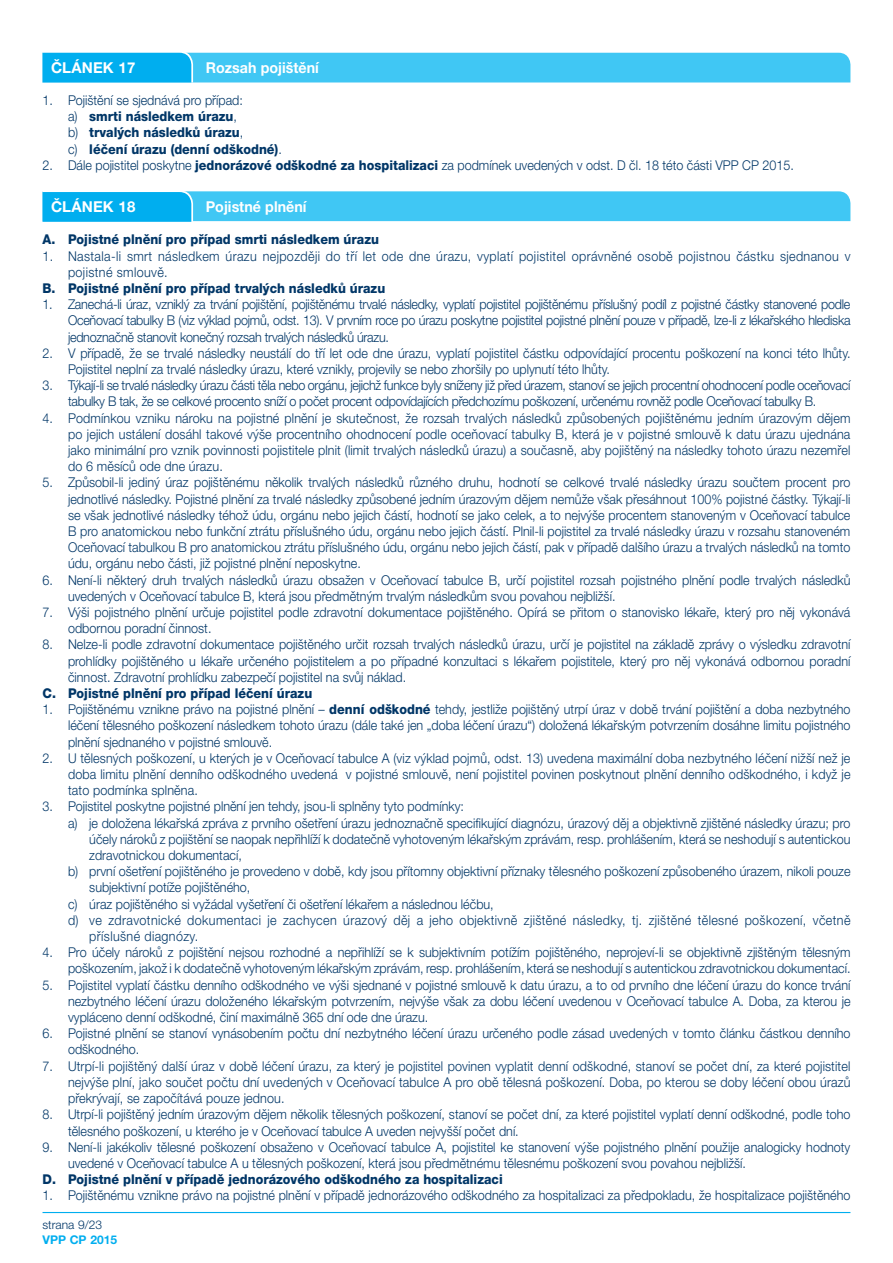
<style>
.page{position:relative;width:893px;height:1263px;background:#fff}
.page>*{position:absolute;margin:0;border:0;box-sizing:border-box;transform-origin:0 0}
.t1{font:700 15px "Helvetica Neue LT Pro";color:#fff;scale:.95 1}
.t2{font:700 15px "Helvetica Neue LT Pro";color:#fff}
.t3{font:300 13.5px/16.2px "Helvetica Neue LT Pro";color:#003667;text-align:justify;scale:.93 1}
.t4{font:800 13.5px/16.2px "Helvetica Neue LT Pro";color:#003667;scale:.93 1}
.t5{font:300 13.5px/16.2px "Helvetica Neue LT Pro";letter-spacing:.03em;color:#003667;scale:.93 1}
.t6{font:300 13.5px/16.2px "Helvetica Neue LT Pro";letter-spacing:-.02em;color:#003667;scale:.93 1}
.t7{font:300 12px "Helvetica Neue LT Pro";color:#003667}
.t8{font:700 12px "Helvetica Neue LT Pro";color:#00aeef}
.s1{font-weight:300}
.s2{font-weight:800}
</style>
<div class="page">
<hr style="left:43px;top:1212px;width:807px;height:1px;background:#00aeef">
<svg style="left:43px;top:52px;width:807px;height:30px;background:#39c3f3"></svg>
<svg style="left:43px;top:191px;width:807px;height:31px;background:#3cc4f3"></svg>
<p class="t2" style="left:51px;top:58px;width:86px">ČLÁNEK 17</p>
<p class="t1" style="left:206px;top:58px;width:121px">Rozsah pojištění</p>
<p class="t4" style="left:68px;top:92px;width:231px;text-indent:-26px"><span class="s1">1. Pojištění se sjednává pro případ:<br>a)</span> smrti následkem úrazu<span class="s1">,<br>b)</span> trvalých následků úrazu<span class="s1">,<br>c)</span> léčení úrazu (denní odškodné)<span class="s1">.</span></p>
<p class="t3" style="left:43px;top:157px;width:809px">2. Dále pojistitel poskytne <span class="s2">jednorázové odškodné za hospitalizaci</span> za podmínek uvedených v odst. D čl. 18 této části VPP CP 2015.</p>
<p class="t2" style="left:51px;top:198px;width:86px">ČLÁNEK 18</p>
<p class="t1" style="left:206px;top:198px;width:107px">Pojistné plnění</p>
<p class="t4" style="left:43px;top:231px;width:363px">A. Pojistné plnění pro případ smrti následkem úrazu</p>
<p class="t5" style="left:68px;top:247px;width:843px;text-indent:-26px">1. Nastala-li smrt následkem úrazu nejpozději do tří let ode dne úrazu, vyplatí pojistitel oprávněné osobě pojistnou částku sjednanou v pojistné smlouvě.</p>
<p class="t4" style="left:43px;top:280px;width:370px">B. Pojistné plnění pro případ trvalých následků úrazu</p>
<p class="t3" style="left:68px;top:296px;width:843px;text-indent:-26px">1. Zanechá-li úraz, vzniklý za trvání pojištění, pojištěnému trvalé následky, vyplatí pojistitel pojištěnému příslušný podíl z pojistné částky stanovené podle Oceňovací tabulky B (viz výklad pojmů, odst. 13). V prvním roce po úrazu poskytne pojistitel pojistné plnění pouze v případě, lze-li z lékařského hlediska jednoznačně stanovit konečný rozsah trvalých následků úrazu.</p>
<p class="t3" style="left:68px;top:345px;width:843px;text-indent:-26px">2. V případě, že se trvalé následky neustálí do tří let ode dne úrazu, vyplatí pojistitel částku odpovídající procentu poškození na konci této lhůty.<br>Pojistitel neplní za trvalé následky úrazu, které vznikly, projevily se nebo zhoršily po uplynutí této lhůty.</p>
<p class="t6" style="left:68px;top:377px;width:843px;text-indent:-26px">3. Týkají-li se trvalé následky úrazu části těla nebo orgánu, jejichž funkce byly sníženy již před úrazem, stanoví se jejich procentní ohodnocení podle oceňovací tabulky B tak, že se celkové procento sníží o počet procent odpovídajících předchozímu poškození, určenému rovněž podle Oceňovací tabulky B.</p>
<p class="t3" style="left:68px;top:409px;width:843px;text-indent:-26px">4. Podmínkou vzniku nároku na pojistné plnění je skutečnost, že rozsah trvalých následků způsobených pojištěnému jedním úrazovým dějem po jejich ustálení dosáhl takové výše procentního ohodnocení podle oceňovací tabulky B, která je v pojistné smlouvě k datu úrazu ujednána jako minimální pro vznik povinnosti pojistitele plnit (limit trvalých následků úrazu) a současně, aby pojištěný na následky tohoto úrazu nezemřel do 6 měsíců ode dne úrazu.</p>
<p class="t3" style="left:68px;top:474px;width:843px;text-indent:-26px">5. Způsobil-li jediný úraz pojištěnému několik trvalých následků různého druhu, hodnotí se celkové trvalé následky úrazu součtem procent pro jednotlivé následky. Pojistné plnění za trvalé následky způsobené jedním úrazovým dějem nemůže však přesáhnout 100% pojistné částky. Týkají-li se však jednotlivé následky téhož údu, orgánu nebo jejich částí, hodnotí se jako celek, a to nejvýše procentem stanoveným v Oceňovací tabulce B pro anatomickou nebo funkční ztrátu příslušného údu, orgánu nebo jejich částí. Plnil-li pojistitel za trvalé následky úrazu v rozsahu stanoveném Oceňovací tabulkou B pro anatomickou ztrátu příslušného údu, orgánu nebo jejich částí, pak v případě dalšího úrazu a trvalých následků na tomto údu, orgánu nebo části, již pojistné plnění neposkytne.</p>
<p class="t3" style="left:68px;top:571px;width:843px;text-indent:-26px">6. Není-li některý druh trvalých následků úrazu obsažen v Oceňovací tabulce B, určí pojistitel rozsah pojistného plnění podle trvalých následků uvedených v Oceňovací tabulce B, která jsou předmětným trvalým následkům svou povahou nejbližší.</p>
<p class="t3" style="left:68px;top:604px;width:843px;text-indent:-26px">7. Výši pojistného plnění určuje pojistitel podle zdravotní dokumentace pojištěného. Opírá se přitom o stanovisko lékaře, který pro něj vykonává odbornou poradní činnost.</p>
<p class="t3" style="left:68px;top:636px;width:843px;text-indent:-26px">8. Nelze-li podle zdravotní dokumentace pojištěného určit rozsah trvalých následků úrazu, určí je pojistitel na základě zprávy o výsledku zdravotní prohlídky pojištěného u lékaře určeného pojistitelem a po případné konzultaci s lékařem pojistitele, který pro něj vykonává odbornou poradní činnost. Zdravotní prohlídku zabezpečí pojistitel na svůj náklad.</p>
<p class="t4" style="left:43px;top:685px;width:291px">C. Pojistné plnění pro případ léčení úrazu</p>
<p class="t3" style="left:68px;top:701px;width:843px;text-indent:-26px">1. Pojištěnému vznikne právo na pojistné plnění – <span class="s2">denní odškodné</span> tehdy, jestliže pojištěný utrpí úraz v době trvání pojištění a doba nezbytného léčení tělesného poškození následkem tohoto úrazu (dále také jen „doba léčení úrazu“) doložená lékařským potvrzením dosáhne limitu pojistného plnění sjednaného v pojistné smlouvě.</p>
<p class="t3" style="left:68px;top:750px;width:843px;text-indent:-26px">2. U tělesných poškození, u kterých je v Oceňovací tabulce A (viz výklad pojmů, odst. 13) uvedena maximální doba nezbytného léčení nižší než je doba limitu plnění denního odškodného uvedená v pojistné smlouvě, není pojistitel povinen poskytnout plnění denního odškodného, i když je tato podmínka splněna.</p>
<p class="t3" style="left:43px;top:798px;width:455px">3. Pojistitel poskytne pojistné plnění jen tehdy, jsou-li splněny tyto podmínky:</p>
<p class="t3" style="left:68px;top:814px;width:843px">a) je doložena lékařská zpráva z prvního ošetření úrazu jednoznačně specifikující diagnózu, úrazový děj a objektivně zjištěné následky úrazu; pro</p>
<p class="t3" style="left:89px;top:831px;width:820px">účely nároků z pojištění se naopak nepřihlíží k dodatečně vyhotoveným lékařským zprávám, resp. prohlášením, která se neshodují s autentickou</p>
<p class="t3" style="left:89px;top:847px;width:166px">zdravotnickou dokumentací,</p>
<p class="t3" style="left:68px;top:863px;width:843px">b) první ošetření pojištěného je provedeno v době, kdy jsou přítomny objektivní příznaky tělesného poškození způsobeného úrazem, nikoli pouze</p>
<p class="t3" style="left:89px;top:879px;width:175px">subjektivní potíže pojištěného,</p>
<p class="t3" style="left:68px;top:895px;width:459px">c) úraz pojištěného si vyžádal vyšetření či ošetření lékařem a následnou léčbu,</p>
<p class="t5" style="left:68px;top:912px;width:843px">d) ve zdravotnické dokumentaci je zachycen úrazový děj a jeho objektivně zjištěné následky, tj. zjištěné tělesné poškození, včetně</p>
<p class="t5" style="left:89px;top:928px;width:119px">příslušné diagnózy.</p>
<p class="t3" style="left:43px;top:944px;width:870px;text-align:right">4. Pro účely nároků z pojištění nejsou rozhodné a nepřihlíží se k subjektivním potížím pojištěného, neprojeví-li se objektivně zjištěným tělesným poškozením, jakož i k dodatečně vyhotoveným lékařským zprávám, resp. prohlášením, která se neshodují s autentickou zdravotnickou dokumentací.</p>
<p class="t3" style="left:68px;top:976px;width:843px;text-indent:-26px">5. Pojistitel vyplatí částku denního odškodného ve výši sjednané v pojistné smlouvě k datu úrazu, a to od prvního dne léčení úrazu do konce trvání nezbytného léčení úrazu doloženého lékařským potvrzením, nejvýše však za dobu léčení uvedenou v Oceňovací tabulce A. Doba, za kterou je vypláceno denní odškodné, činí maximálně 365 dní ode dne úrazu.</p>
<p class="t3" style="left:68px;top:1025px;width:843px;text-indent:-26px">6. Pojistné plnění se stanoví vynásobením počtu dní nezbytného léčení úrazu určeného podle zásad uvedených v tomto článku částkou denního odškodného.</p>
<p class="t3" style="left:68px;top:1057px;width:843px;text-indent:-26px">7. Utrpí-li pojištěný další úraz v době léčení úrazu, za který je pojistitel povinen vyplatit denní odškodné, stanoví se počet dní, za které pojistitel nejvýše plní, jako součet počtu dní uvedených v Oceňovací tabulce A pro obě tělesná poškození. Doba, po kterou se doby léčení obou úrazů překrývají, se započítává pouze jednou.</p>
<p class="t3" style="left:68px;top:1106px;width:843px;text-indent:-26px">8. Utrpí-li pojištěný jedním úrazovým dějem několik tělesných poškození, stanoví se počet dní, za které pojistitel vyplatí denní odškodné, podle toho tělesného poškození, u kterého je v Oceňovací tabulce A uveden nejvyšší počet dní.</p>
<p class="t3" style="left:68px;top:1138px;width:843px;text-indent:-26px">9. Není-li jakékoliv tělesné poškození obsaženo v Oceňovací tabulce A, pojistitel ke stanovení výše pojistného plnění použije analogicky hodnoty uvedené v Oceňovací tabulce A u tělesných poškození, která jsou předmětnému tělesnému poškození svou povahou nejbližší.</p>
<p class="t4" style="left:43px;top:1171px;width:496px">D. Pojistné plnění v případě jednorázového odškodného za hospitalizaci</p>
<p class="t3" style="left:43px;top:1187px;width:870px">1. Pojištěnému vznikne právo na pojistné plnění v případě jednorázového odškodného za hospitalizaci za předpokladu, že hospitalizace pojištěného</p>
<p class="t7" style="left:43px;top:1218px;width:61px">strana 9/23</p>
<p class="t8" style="left:43px;top:1232px;width:76px">VPP CP 2015</p>
</div>
